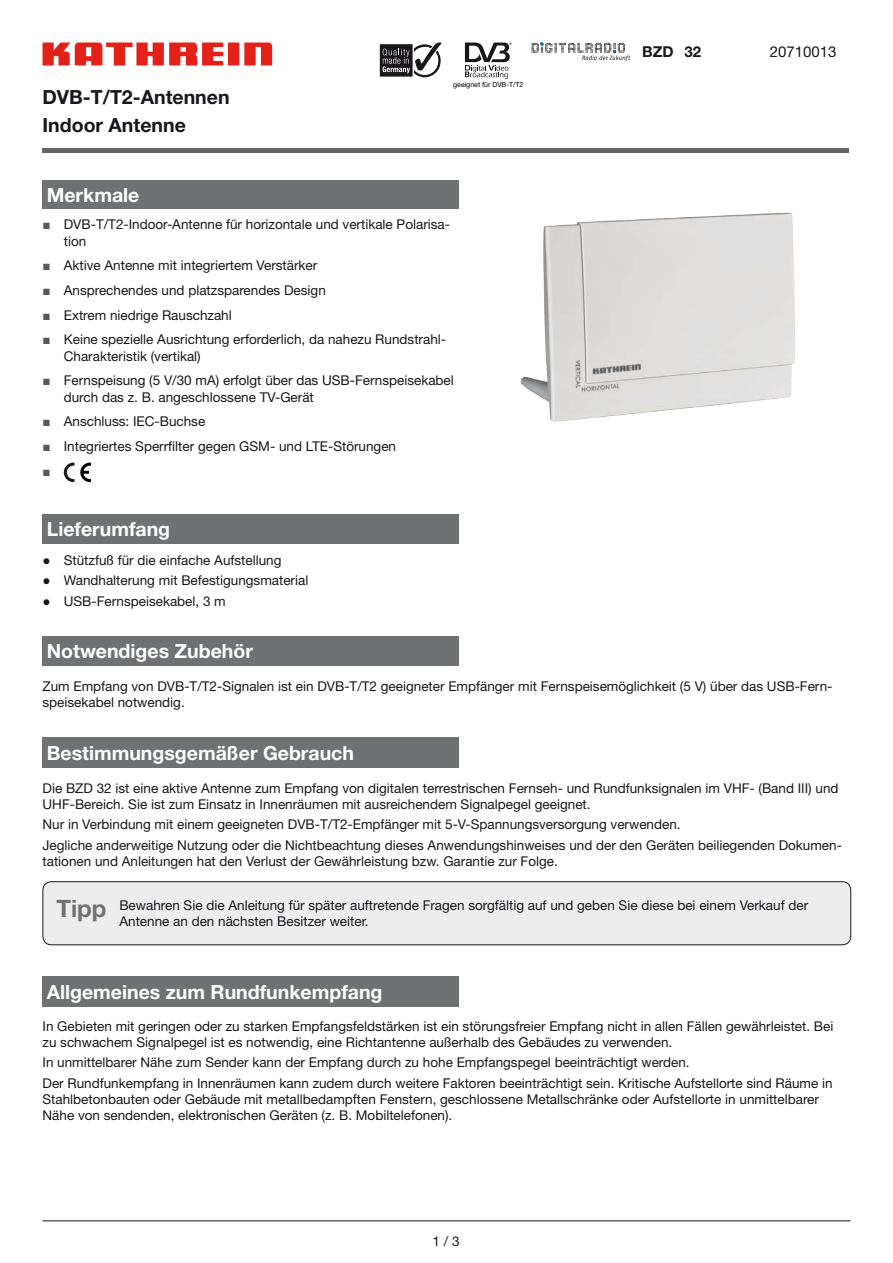
<style>
.page{position:relative;width:893px;height:1263px;background:#fff}
.page>*{position:absolute;margin:0;border:0;box-sizing:border-box;transform-origin:0 0}
.t1{font:700 19.5px "Helvetica Neue LT Std";color:#fff}
.t2{font:700 19.5px/27.6px "Helvetica Neue LT Std";color:#1a171c}
.t3{font:15px "Helvetica Neue LT Std";color:#1a171c}
.t4{font:700 15px "Helvetica Neue LT Std";color:#1a171c}
.t5{font:13.5px/16.2px "Helvetica Neue LT Std";color:#1a171c}
.t6{font:13.5px "Arial";color:#58585a}
.t7{font:7.05px "Helvetica Neue LT";color:#010000}
.s1{font-family:"Arial";color:#58585a}
.s2{font-family:"Times New Roman"}
.s3{font-weight:700;font-size:24px;color:#707173}
</style>
<div class="page">
<svg style="left:43px;top:43px;width:229px;height:22px"></svg>
<hr style="left:43px;top:1220px;width:807px;height:1px;background:#646567">
<div style="left:43px;top:148px;width:806px;height:5px;background:#646567"></div>
<div style="left:43px;top:181px;width:416px;height:28px;background:#707173"></div>
<svg style="left:64px;top:463px;width:10px;height:19px"></svg>
<svg style="left:80px;top:463px;width:11px;height:19px"></svg>
<img style="left:520px;top:212px;width:275px;height:210px">
<div style="left:43px;top:514px;width:416px;height:30px;background:#707173"></div>
<div style="left:43px;top:636px;width:416px;height:30px;background:#707173"></div>
<div style="left:43px;top:737px;width:416px;height:31px;background:#707173"></div>
<div style="left:43px;top:882px;width:808px;height:63px;background:#ededee;border-radius:9px"></div>
<div style="left:43px;top:881px;width:808px;height:64px;border:1px solid #1a171c;border-radius:9px"></div>
<div style="left:43px;top:976px;width:416px;height:31px;background:#707173"></div>
<svg style="left:379px;top:43px;width:62px;height:35px"></svg>
<svg style="left:465px;top:43px;width:47px;height:36px"></svg>
<svg style="left:531px;top:43px;width:99px;height:18px"></svg>
<h1 class="t2" style="left:43px;top:83px;width:189px">DVB-T/T2-Antennen<br>Indoor Antenne</h1>
<p class="t7" style="left:453px;top:80px;width:72px">geeignet für DVB-T/T2</p>
<h1 class="t1" style="left:47px;top:183px;width:94px">Merkmale</h1>
<p class="t5" style="left:64px;top:216px;width:388px;text-indent:-21px"><span class="s1">■</span> DVB-T/T2-Indoor-Antenne für horizontale und vertikale Polarisa&shy;tion</p>
<p class="t5" style="left:43px;top:257px;width:276px"><span class="s1">■</span> Aktive Antenne mit integriertem Verstärker</p>
<p class="t5" style="left:43px;top:282px;width:285px"><span class="s1">■</span> Ansprechendes und platzsparendes Design</p>
<p class="t5" style="left:43px;top:307px;width:191px"><span class="s1">■</span> Extrem niedrige Rauschzahl</p>
<p class="t5" style="left:64px;top:331px;width:384px;text-indent:-21px"><span class="s1">■</span> Keine spezielle Ausrichtung erforderlich, da nahezu Rundstrahl-<br>Charakteristik (vertikal)</p>
<p class="t5" style="left:64px;top:372px;width:392px;text-indent:-21px"><span class="s1">■</span> Fernspeisung (5 V/30 mA) erfolgt über das USB-Fernspeisekabel durch das z. B. angeschlossene TV-Gerät</p>
<p class="t5" style="left:43px;top:413px;width:164px"><span class="s1">■</span> Anschluss: IEC-Buchse</p>
<p class="t5" style="left:43px;top:438px;width:355px"><span class="s1">■</span> Integriertes Sperrfilter gegen GSM- und LTE-Störungen</p>
<p class="t6" style="left:43px;top:462px;width:10px">■</p>
<p class="t4" style="left:642px;top:43px;width:61px">BZD 32</p>
<p class="t3" style="left:770px;top:43px;width:68px">20710013</p>
<h1 class="t1" style="left:47px;top:517px;width:125px">Lieferumfang</h1>
<p class="t5" style="left:43px;top:552px;width:241px"><span class="s2">●</span> Stützfuß für die einfache Aufstellung</p>
<p class="t5" style="left:43px;top:572px;width:267px"><span class="s2">●</span> Wandhalterung mit Befestigungsmaterial</p>
<p class="t5" style="left:43px;top:593px;width:185px"><span class="s2">●</span> USB-Fernspeisekabel, 3 m</p>
<h1 class="t1" style="left:47px;top:639px;width:208px">Notwendiges Zubehör</h1>
<p class="t5" style="left:43px;top:677px;width:791px">Zum Empfang von DVB-T/T2-Signalen ist ein DVB-T/T2 geeigneter Empfänger mit Fernspeisemöglichkeit (5 V) über das USB-Fern&shy;speisekabel notwendig.</p>
<h1 class="t1" style="left:47px;top:740px;width:309px">Bestimmungsgemäßer Gebrauch</h1>
<p class="t5" style="left:43px;top:779px;width:797px">Die BZD 32 ist eine aktive Antenne zum Empfang von digitalen terrestrischen Fernseh- und Rundfunksignalen im VHF- (Band III) und<br>UHF-Bereich. Sie ist zum Einsatz in Innenräumen mit ausreichendem Signalpegel geeignet.</p>
<p class="t5" style="left:43px;top:814px;width:801px;line-height:20.4px">Nur in Verbindung mit einem geeigneten DVB-T/T2-Empfänger mit 5-V-Spannungsversorgung verwenden.<br>Jegliche anderweitige Nutzung oder die Nichtbeachtung dieses Anwendungshinweises und der den Geräten beiliegenden Dokumen-</p>
<p class="t5" style="left:43px;top:853px;width:517px">tationen und Anleitungen hat den Verlust der Gewährleistung bzw. Garantie zur Folge.</p>
<p class="t5" style="left:119px;top:897px;width:690px;text-indent:-63px"><span class="s3">Tipp</span> Bewahren Sie die Anleitung für später auftretende Fragen sorgfältig auf und geben Sie diese bei einem Verkauf der<br>Antenne an den nächsten Besitzer weiter.</p>
<h1 class="t1" style="left:47px;top:980px;width:337px">Allgemeines zum Rundfunkempfang</h1>
<p class="t5" style="left:43px;top:1017px;width:792px">In Gebieten mit geringen oder zu starken Empfangsfeldstärken ist ein störungsfreier Empfang nicht in allen Fällen gewährleistet. Bei zu schwachem Signalpegel ist es notwendig, eine Richtantenne außerhalb des Gebäudes zu verwenden.</p>
<p class="t5" style="left:43px;top:1052px;width:791px;line-height:20.4px">In unmittelbarer Nähe zum Sender kann der Empfang durch zu hohe Empfangspegel beeinträchtigt werden.<br>Der Rundfunkempfang in Innenräumen kann zudem durch weitere Faktoren beeinträchtigt sein. Kritische Aufstellorte sind Räume in</p>
<p class="t5" style="left:43px;top:1091px;width:778px">Stahlbetonbauten oder Gebäude mit metallbedampften Fenstern, geschlossene Metallschränke oder Aufstellorte in unmittelbarer<br>Nähe von sendenden, elektronischen Geräten (z. B. Mobiltelefonen).</p>
<p class="t5" style="left:433px;top:1233px;width:29px">1 / 3</p>
</div>
